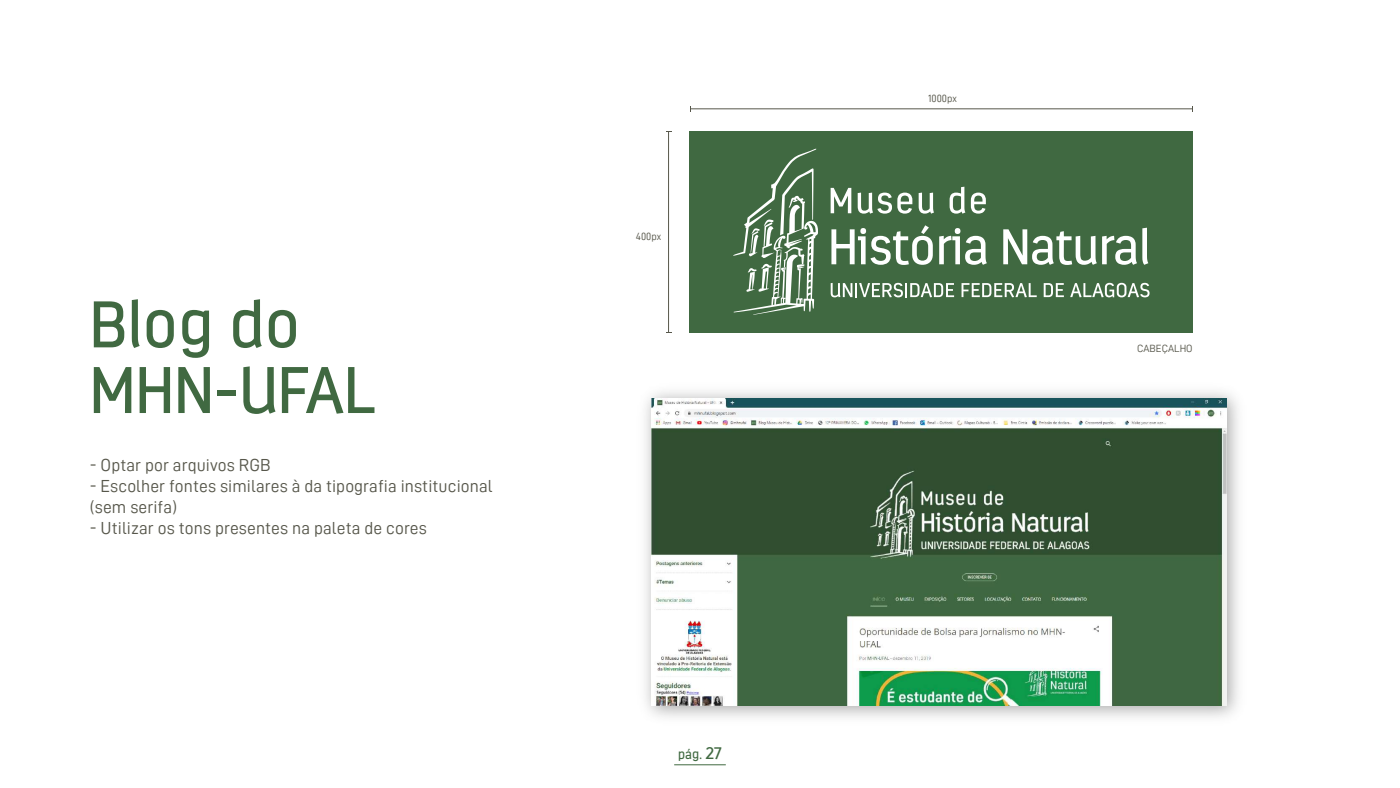
<style>
.page{position:relative;width:1400px;height:788px;background:#fff}
.page>*{position:absolute;margin:0;border:0;box-sizing:border-box;transform-origin:0 0}
.t1{font:65.62px/65.6px "Estandar";letter-spacing:.005em;color:#406941}
.t2{font:17.5px/21px "D DIN";letter-spacing:.005em;color:#57574b}
.t3{font:13.12px "Estandar";color:#406941}
.t4{font:10.5px "D DIN";color:#57574b}
.s1{font-size:16.62px}
</style>
<div class="page">
<hr style="left:674px;top:764px;width:52px;height:1px;background:#406941">
<img style="left:645px;top:391px;width:594px;height:327px">
<img style="left:652px;top:398px;width:575px;height:307px">
<div style="left:690px;top:131px;width:503px;height:201px;background:#406941"></div>
<svg style="left:831px;top:188px;width:20px;height:25px"></svg>
<svg style="left:858px;top:192px;width:54px;height:21px"></svg>
<svg style="left:919px;top:192px;width:15px;height:21px"></svg>
<svg style="left:950px;top:187px;width:15px;height:26px"></svg>
<svg style="left:971px;top:192px;width:15px;height:21px"></svg>
<svg style="left:831px;top:283px;width:123px;height:14px"></svg>
<svg style="left:962px;top:283px;width:75px;height:14px"></svg>
<svg style="left:1044px;top:283px;width:20px;height:14px"></svg>
<svg style="left:1070px;top:283px;width:80px;height:14px"></svg>
<svg style="left:831px;top:225px;width:102px;height:40px"></svg>
<svg style="left:939px;top:228px;width:48px;height:37px"></svg>
<svg style="left:1003px;top:228px;width:145px;height:37px"></svg>
<svg style="left:733px;top:148px;width:85px;height:167px"></svg>
<hr style="left:668px;top:131px;width:1px;height:201px;background:#57574b">
<hr style="left:690px;top:108px;width:503px;height:1px;background:#57574b">
<h1 class="t1" style="left:90px;top:291px;width:287px">Blog do<br>MHN-UFAL</h1>
<p class="t2" style="left:90px;top:454px;width:183px">- Optar por arquivos RGB</p>
<p class="t2" style="left:90px;top:475px;width:404px">- Escolher fontes similares à da tipografia institucional (sem serifa)</p>
<p class="t2" style="left:90px;top:517px;width:339px">- Utilizar os tons presentes na paleta de cores</p>
<p class="t4" style="left:636px;top:230px;width:27px">400px</p>
<p class="t3" style="left:678px;top:746px;width:45px">pág. <span class="s1">27</span></p>
<p class="t4" style="left:928px;top:93px;width:30px">1000px</p>
<p class="t4" style="left:1137px;top:343px;width:57px">CABEÇALHO</p>
</div>
